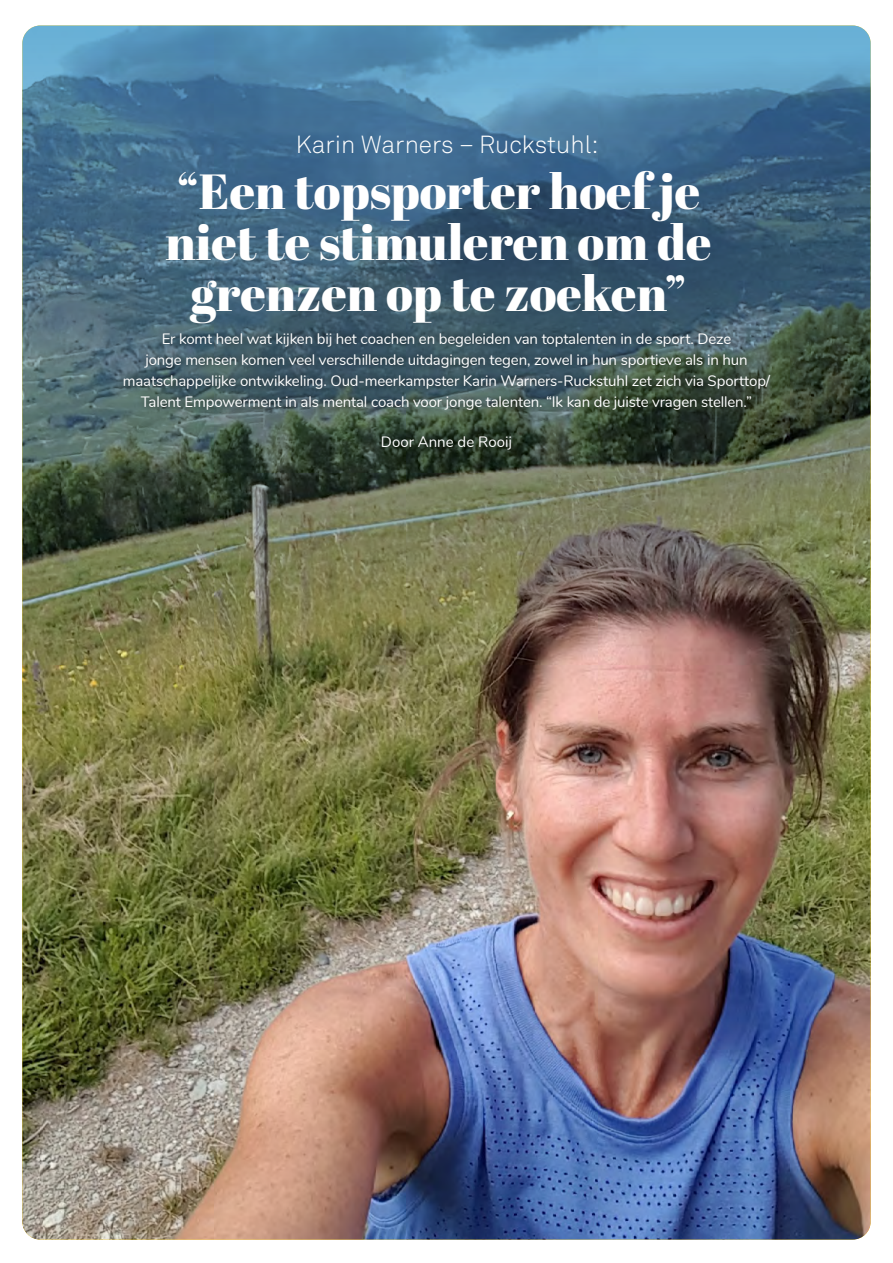
<style>
.page{position:relative;width:893px;height:1263px;background:#fff}
.page>*{position:absolute;margin:0;border:0;box-sizing:border-box;transform-origin:0 0}
.t1{font:49.35px/51px "Abril Fatface";color:#fff;text-align:center}
.t2{font:300 24.45px "Akkurat";color:#fff}
.t3{font:15px/21px "Nunito";letter-spacing:-.01em;color:#fff;text-align:center}
</style>
<div class="page">
<img style="left:22px;top:26px;width:849px;height:1213px;border-radius:18px">
<div style="left:116px;top:325px;width:662px;height:93px;background:#000;opacity:.75"></div>
<div style="left:374px;top:428px;width:145px;height:29px;background:#000;opacity:.75"></div>
<h2 class="t2" style="left:296px;top:130px;width:304px">Karin Warners – Ruckstuhl:</h2>
<h1 class="t1" style="left:166px;top:164px;width:547px">“Een topsporter hoef je niet te stimuleren om de grenzen op te zoeken”</h1>
<p class="t3" style="left:123px;top:327px;width:649px">Er komt heel wat kijken bij het coachen en begeleiden van toptalenten in de sport. Deze<br>jonge mensen komen veel verschillende uitdagingen tegen, zowel in hun sportieve als in hun maatschappelijke ontwikkeling. Oud-meerkampster Karin Warners-Ruckstuhl zet zich via Sporttop/ Talent Empowerment in als mental coach voor jonge talenten. “Ik kan de juiste vragen stellen.”</p>
<p class="t3" style="left:381px;top:430px;width:133px">Door Anne de Rooij</p>
</div>
